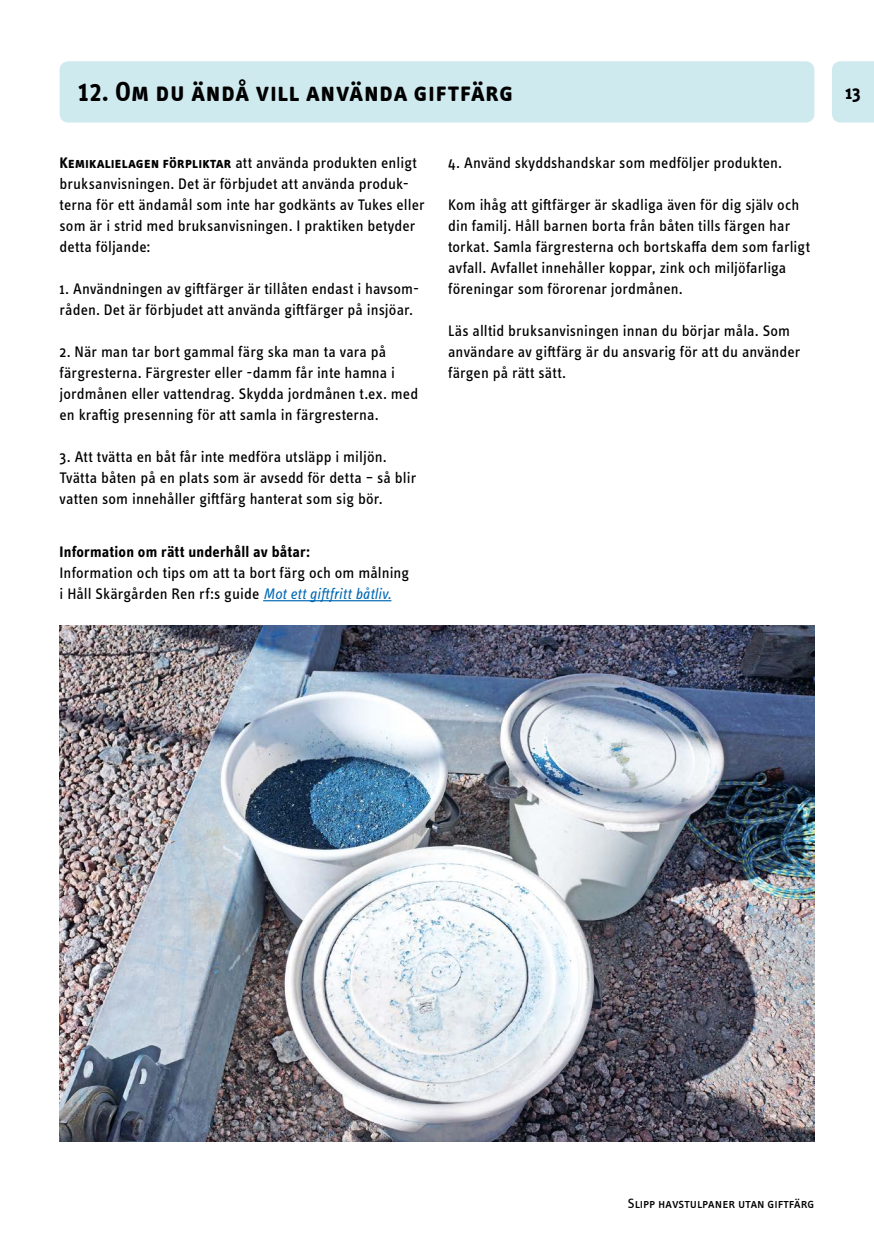
<style>
.page{position:relative;width:874px;height:1241px;background:#fff}
.page>*{position:absolute;margin:0;border:0;box-sizing:border-box;transform-origin:0 0}
.t1{font:28px "Info Text Bold Caps";letter-spacing:.02em;color:#000}
.t2{font:700 19.25px "Info Text OT";color:#000}
.t3{font:15.75px/21px "Info Text OT";letter-spacing:.005em;color:#000}
.t4{font:700 15.75px "Info Text OT";letter-spacing:.01em;color:#000}
.t5{font:14px "Info Text Book Caps";color:#000}
.s1{font-family:"Info Text Bold Caps"}
.s2{font-style:italic;color:#0069b4}
</style>
<div class="page">
<div style="left:832px;top:61px;width:41px;height:61px;background:#cfeaef"></div>
<div style="left:60px;top:61px;width:754px;height:61px;background:#cfeaef;border-radius:9px"></div>
<img style="left:60px;top:625px;width:754px;height:516px">
<hr style="left:263px;top:600px;width:128px;height:1px;background:#0069b4">
<h1 class="t1" style="left:77px;top:75px;width:438px">12. Om du ändå vill använda giftfärg</h1>
<p class="t2" style="left:844px;top:81px;width:17px">13</p>
<p class="t3" style="left:60px;top:152px;width:366px"><span class="s1">Kemikalielagen förpliktar</span> att använda produkten enligt bruksanvisningen. Det är förbjudet att använda produk&shy;terna för ett ändamål som inte har godkänts av Tukes eller som är i strid med bruksanvisningen. I praktiken betyder detta följande:</p>
<p class="t3" style="left:60px;top:278px;width:361px">1. Användningen av giftfärger är tillåten endast i havsom&shy;råden. Det är förbjudet att använda giftfärger på insjöar.</p>
<p class="t3" style="left:60px;top:341px;width:360px">2. När man tar bort gammal färg ska man ta vara på färgresterna. Färgrester eller -damm får inte hamna i jordmånen eller vattendrag. Skydda jordmånen t.ex. med en kraftig presenning för att samla in färgresterna.</p>
<p class="t3" style="left:60px;top:446px;width:358px">3. Att tvätta en båt får inte medföra utsläpp i miljön.<br>Tvätta båten på en plats som är avsedd för detta – så blir vatten som innehåller giftfärg hanterat som sig bör.</p>
<p class="t4" style="left:60px;top:542px;width:252px">Information om rätt underhåll av båtar:</p>
<p class="t3" style="left:60px;top:562px;width:351px">Information och tips om att ta bort färg och om målning i Håll Skärgården Ren rf:s guide <span class="s2">Mot ett giftfritt båtliv.</span></p>
<p class="t3" style="left:448px;top:152px;width:335px">4. Använd skyddshandskar som medföljer produkten.</p>
<p class="t3" style="left:448px;top:194px;width:363px">Kom ihåg att giftfärger är skadliga även för dig själv och din familj. Håll barnen borta från båten tills färgen har torkat. Samla färgresterna och bortskaffa dem som farligt avfall. Avfallet innehåller koppar, zink och miljöfarliga föreningar som förorenar jordmånen.</p>
<p class="t3" style="left:448px;top:320px;width:353px">Läs alltid bruksanvisningen innan du börjar måla. Som användare av giftfärg är du ansvarig för att du använder färgen på rätt sätt.</p>
<p class="t5" style="left:627px;top:1195px;width:188px">Slipp havstulpaner utan giftfärg</p>
</div>
